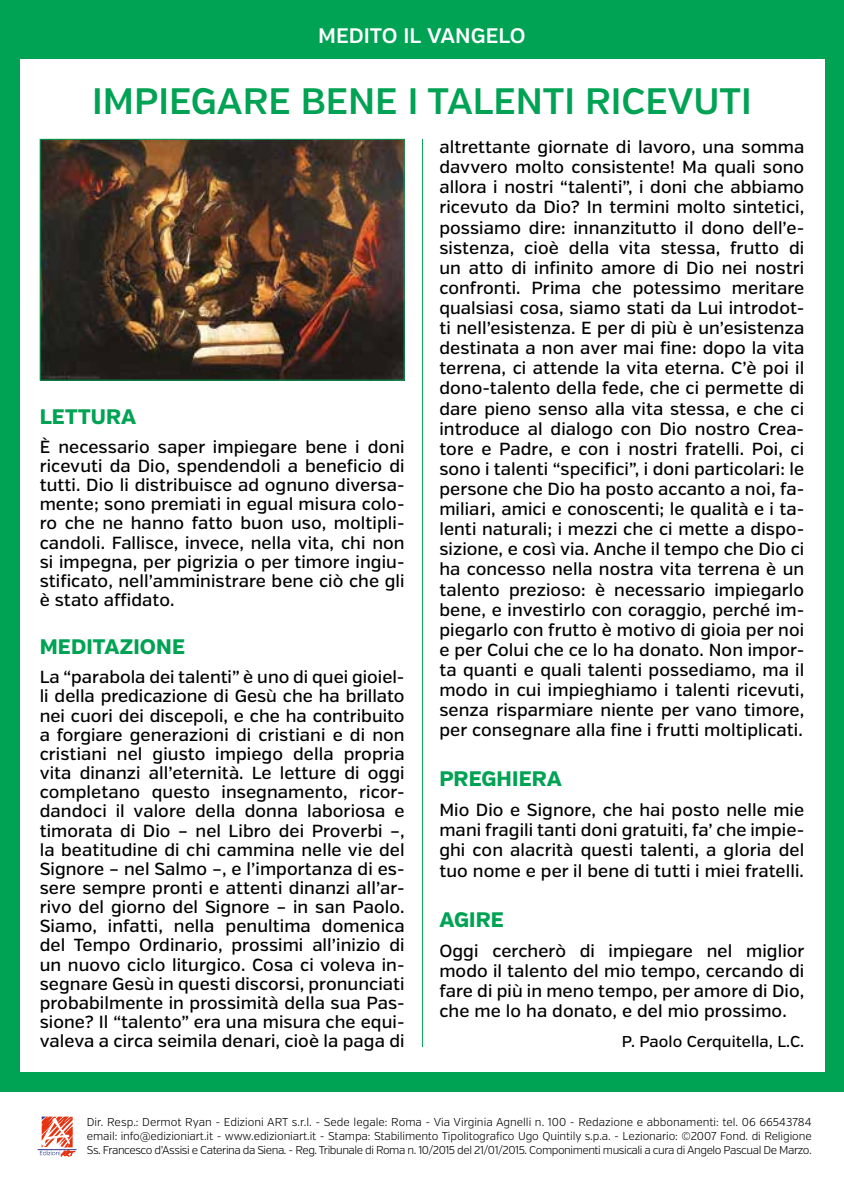
<style>
.page{position:relative;width:844px;height:1191px;background:#fff}
.page>*{position:absolute;margin:0;border:0;box-sizing:border-box;transform-origin:0 0}
.t1{font:600 36.75px "Verb";color:#00a254}
.t2{font:800 21px "Verb";letter-spacing:.005em;color:#00a254}
.t3{font:600 21px "Verb";color:#fff}
.t4{font:500 17.5px/20.1px "Verb";letter-spacing:.005em;color:#000;text-align:justify}
.t5{font:500 15.75px "Verb";letter-spacing:.005em;color:#000}
.t6{font:300 11.38px/14px "Verb";letter-spacing:-.04em;color:#000;text-align:justify}
</style>
<div class="page">
<div style="left:0;top:0;width:843px;height:1091px;background:#00a254"></div>
<div style="left:20px;top:60px;width:803px;height:1011px;background:#fff"></div>
<img style="left:42px;top:141px;width:360px;height:237px">
<div style="left:40px;top:139px;width:364px;height:241px;border:1px solid #00a254"></div>
<hr style="left:422px;top:139px;width:1px;height:908px;background:#00a254">
<hr style="left:38px;top:1149px;width:38px;height:1px;background:#26358c">
<svg style="left:40px;top:1116px;width:36px;height:40px"></svg>
<p class="t3" style="left:318px;top:23px;width:209px">MEDITO IL VANGELO</p>
<h1 class="t1" style="left:92px;top:79px;width:660px">IMPIEGARE BENE I TALENTI RICEVUTI</h1>
<p class="t2" style="left:40px;top:403px;width:98px">LETTURA</p>
<p class="t4" style="left:40px;top:437px;width:366px;line-height:19.1px">È necessario saper impiegare bene i doni ricevuti da Dio, spendendoli a beneficio di tutti. Dio li distribuisce ad ognuno diversa&shy;mente; sono premiati in egual misura colo&shy;ro che ne hanno fatto buon uso, moltipli&shy;candoli. Fallisce, invece, nella vita, chi non si impegna, per pigrizia o per timore ingiu&shy;stificato, nell’amministrare bene ciò che gli è stato affidato.</p>
<p class="t2" style="left:40px;top:634px;width:147px">MEDITAZIONE</p>
<p class="t4" style="left:40px;top:668px;width:366px;line-height:19.1px">La “parabola dei talenti” è uno di quei gioiel&shy;li della predicazione di Gesù che ha brillato nei cuori dei discepoli, e che ha contribuito a forgiare generazioni di cristiani e di non cristiani nel giusto impiego della propria vita dinanzi all’eternità. Le letture di oggi completano questo insegnamento, ricor&shy;dandoci il valore della donna laboriosa e timorata di Dio – nel Libro dei Proverbi –, la beatitudine di chi cammina nelle vie del Signore – nel Salmo –, e l’importanza di es&shy;sere sempre pronti e attenti dinanzi all’ar&shy;rivo del giorno del Signore – in san Paolo.<br>Siamo, infatti, nella penultima domenica del Tempo Ordinario, prossimi all’inizio di un nuovo ciclo liturgico. Cosa ci voleva in&shy;segnare Gesù in questi discorsi, pronunciati probabilmente in prossimità della sua Pas&shy;sione? Il “talento” era una misura che equi&shy;valeva a circa seimila denari, cioè la paga di</p>
<p class="t4" style="left:439px;top:137px;width:366px">altrettante giornate di lavoro, una somma davvero molto consistente! Ma quali sono allora i nostri “talenti”, i doni che abbiamo ricevuto da Dio? In termini molto sintetici, possiamo dire: innanzitutto il dono dell’e&shy;sistenza, cioè della vita stessa, frutto di un atto di infinito amore di Dio nei nostri confronti. Prima che potessimo meritare qualsiasi cosa, siamo stati da Lui introdot&shy;ti nell’esistenza. E per di più è un’esistenza destinata a non aver mai fine: dopo la vita terrena, ci attende la vita eterna. C’è poi il dono-talento della fede, che ci permette di dare pieno senso alla vita stessa, e che ci introduce al dialogo con Dio nostro Crea&shy;tore e Padre, e con i nostri fratelli. Poi, ci sono i talenti “specifici”, i doni particolari: le persone che Dio ha posto accanto a noi, fa&shy;miliari, amici e conoscenti; le qualità e i ta&shy;lenti naturali; i mezzi che ci mette a dispo&shy;sizione, e così via. Anche il tempo che Dio ci ha concesso nella nostra vita terrena è un talento prezioso: è necessario impiegarlo bene, e investirlo con coraggio, perché im&shy;piegarlo con frutto è motivo di gioia per noi e per Colui che ce lo ha donato. Non impor&shy;ta quanti e quali talenti possediamo, ma il modo in cui impieghiamo i talenti ricevuti, senza risparmiare niente per vano timore, per consegnare alla fine i frutti moltiplicati.</p>
<p class="t2" style="left:439px;top:766px;width:124px">PREGHIERA</p>
<p class="t4" style="left:439px;top:800px;width:366px">Mio Dio e Signore, che hai posto nelle mie mani fragili tanti doni gratuiti, fa’ che impie&shy;ghi con alacrità questi talenti, a gloria del tuo nome e per il bene di tutti i miei fratelli.</p>
<p class="t2" style="left:439px;top:906px;width:66px">AGIRE</p>
<p class="t4" style="left:439px;top:940px;width:366px">Oggi cercherò di impiegare nel miglior modo il talento del mio tempo, cercando di fare di più in meno tempo, per amore di Dio, che me lo ha donato, e del mio prossimo.</p>
<p class="t5" style="left:621px;top:1032px;width:184px">P. Paolo Cerquitella, L.C.</p>
<p class="t6" style="left:87px;top:1114px;width:726px">Dir. Resp.: Dermot Ryan - Edizioni ART s.r.l. - Sede legale: Roma - Via Virginia Agnelli n. 100 - Redazione e abbonamenti: tel. 06 66543784 email: info@edizioniart.it - www.edizioniart.it - Stampa: Stabilimento Tipolitografico Ugo Quintily s.p.a. - Lezionario: ©2007 Fond. di Religione Ss. Francesco d’Assisi e Caterina da Siena. - Reg. Tribunale di Roma n. 10/2015 del 21/01/2015. Componimenti musicali a cura di Angelo Pascual De Marzo.</p>
</div>
